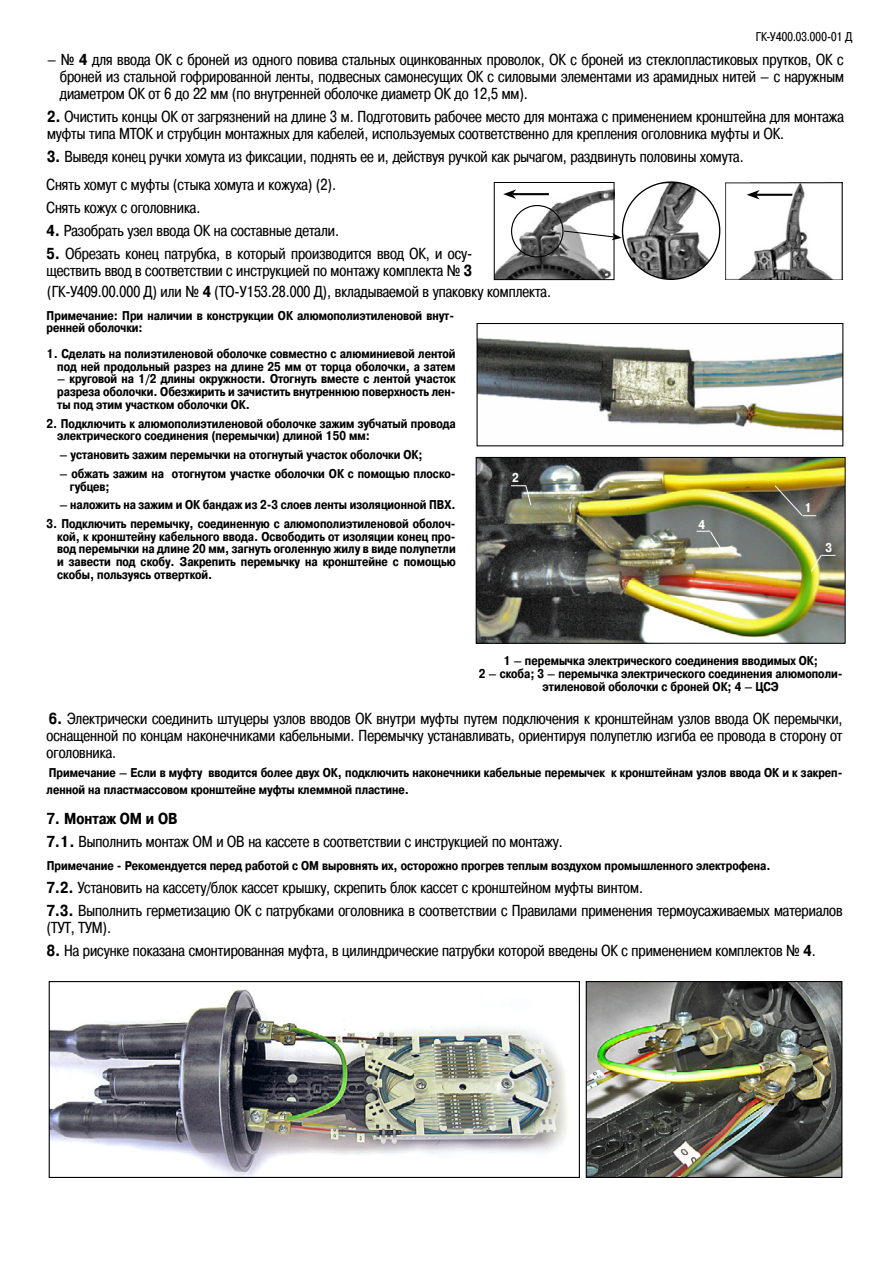
<style>
.page{position:relative;width:893px;height:1263px;background:#fff}
.page>*{position:absolute;margin:0;border:0;box-sizing:border-box;transform-origin:0 0}
.текст{font:15.9px/17px "Pragmatica Cond C";color:#000}
.текст-2{font:700 15.9px "Pragmatica Cond C";color:#000}
.текст-3{font:700 12.75px/12.8px "Pragmatica Cond C";color:#000}
.t1{font:12.75px "Pragmatica Cond C";letter-spacing:.02em;color:#000}
.текст-4{font:700 12.75px "Pragmatica Cond C";color:#fff}
.s1{font-weight:700}
</style>
<div class="page">
<img style="left:479px;top:337px;width:362px;height:94px">
<div style="left:477px;top:323px;width:366px;height:123px;border:1px solid #000"></div>
<img style="left:51px;top:989px;width:517px;height:187px">
<div style="left:49px;top:981px;width:531px;height:197px;border:1px solid #000"></div>
<img style="left:588px;top:983px;width:252px;height:193px">
<div style="left:586px;top:981px;width:256px;height:197px;border:1px solid #000"></div>
<img style="left:478px;top:459px;width:365px;height:183px">
<div style="left:476px;top:457px;width:369px;height:187px;border:1px solid #000"></div>
<svg style="left:697px;top:530px;width:27px;height:24px"></svg>
<svg style="left:774px;top:484px;width:42px;height:33px"></svg>
<svg style="left:511px;top:485px;width:21px;height:21px"></svg>
<svg style="left:810px;top:554px;width:25px;height:19px"></svg>
<img style="left:496px;top:189px;width:116px;height:89px">
<div style="left:494px;top:182px;width:120px;height:98px;border:1px solid #000"></div>
<img style="left:725px;top:182px;width:118px;height:97px">
<hr style="left:512px;top:193px;width:37px;height:2px;background:#000">
<svg style="left:503px;top:189px;width:13px;height:10px"></svg>
<hr style="left:756px;top:194px;width:36px;height:2px;background:#000">
<svg style="left:747px;top:190px;width:13px;height:9px"></svg>
<div style="left:511px;top:205px;width:53px;height:53px;border:1px solid #000;border-radius:50%"></div>
<img style="left:622px;top:182px;width:98px;height:97px;border-radius:48px">
<svg style="left:563px;top:230px;width:59px;height:10px"></svg>
<p class="t1" style="left:756px;top:29px;width:98px">ГК-У400.03.000-01 Д</p>
<p class="текст" style="left:60px;top:51px;width:786px;text-align:justify;text-indent:-13px">– № <span class="s1">4</span> для ввода ОК с броней из одного повива стальных оцинкованных проволок, ОК с броней из стеклопластиковых прутков, ОК с броней из стальной гофрированной ленты, подвесных самонесущих ОК с силовыми элементами из арамидных нитей – с наружным диаметром ОК от 6 до 22 мм (по внутренней оболочке диаметр ОК до 12,5 мм).</p>
<p class="текст" style="left:47px;top:108px;width:798px"><span class="s1">2.</span> Очистить концы ОК от загрязнений на длине 3 м. Подготовить рабочее место для монтажа с применением кронштейна для монтажа муфты типа МТОК и струбцин монтажных для кабелей, используемых соответственно для крепления оголовника муфты и ОК.</p>
<p class="текст" style="left:47px;top:148px;width:698px"><span class="s1">3.</span> Выведя конец ручки хомута из фиксации, поднять ее и, действуя ручкой как рычагом, раздвинуть половины хомута.</p>
<p class="текст" style="left:47px;top:176px;width:291px">Снять хомут с муфты (стыка хомута и кожуха) (2).</p>
<p class="текст" style="left:47px;top:199px;width:155px">Снять кожух с оголовника.</p>
<p class="текст" style="left:47px;top:222px;width:294px"><span class="s1">4.</span> Разобрать узел ввода ОК на составные детали.</p>
<p class="текст" style="left:47px;top:245px;width:427px"><span class="s1">5.</span> Обрезать конец патрубка, в который производится ввод ОК, и осу&shy;ществить ввод в соответствии с инструкцией по монтажу комплекта № <span class="s1">3</span></p>
<p class="текст" style="left:47px;top:283px;width:505px">(ГК-У409.00.000 Д) или № <span class="s1">4</span> (ТО-У153.28.000 Д), вкладываемой в упаковку комплекта.</p>
<p class="текст-3" style="left:47px;top:309px;width:409px">Примечание: При наличии в конструкции ОК алюмополиэтиленовой внут&shy;ренней оболочки:</p>
<p class="текст-3" style="left:47px;top:347px;width:410px;text-align:right">1. Сделать на полиэтиленовой оболочке совместно с алюминиевой лентой под ней продольный разрез на длине 25 мм от торца оболочки, а затем</p>
<p class="текст-3" style="left:57px;top:373px;width:400px;text-align:justify">– круговой на 1/2 длины окружности. Отогнуть вместе с лентой участок разреза оболочки. Обезжирить и зачистить внутреннюю поверхность лен&shy;ты под этим участком оболочки ОК.</p>
<p class="текст-3" style="left:57px;top:417px;width:400px;text-indent:-11px">2. Подключить к алюмополиэтиленовой оболочке зажим зубчатый провода электрического соединения (перемычки) длиной 150 мм:</p>
<p class="текст-3" style="left:59px;top:448px;width:365px">– установить зажим перемычки на отогнутый участок оболочки ОК;</p>
<p class="текст-3" style="left:70px;top:467px;width:387px;text-indent:-11px">– обжать зажим на отогнутом участке оболочки ОК с помощью плоско&shy;губцев;</p>
<p class="текст-3" style="left:59px;top:498px;width:398px">– наложить на зажим и ОК бандаж из 2-3 слоев ленты изоляционной ПВХ.</p>
<p class="текст-3" style="left:57px;top:517px;width:400px;text-align:justify;text-indent:-11px">3. Подключить перемычку, соединенную с алюмополиэтиленовой оболоч&shy;кой, к кронштейну кабельного ввода. Освободить от изоляции конец про&shy;вод перемычки на длине 20 мм, загнуть оголенную жилу в виде полупетли и завести под скобу. Закрепить перемычку на кронштейне с помощью скобы, пользуясь отверткой.</p>
<p class="текст-4" style="left:512px;top:470px;width:8px">2</p>
<p class="текст-4" style="left:698px;top:517px;width:8px">4</p>
<p class="текст-4" style="left:805px;top:500px;width:9px">1</p>
<p class="текст-4" style="left:825px;top:540px;width:8px">3</p>
<p class="текст-3" style="left:479px;top:655px;width:365px;text-align:center">1 – перемычка электрического соединения вводимых ОК;<br>2 – скоба; 3 – перемычка электрического соединения алюмополи&shy;этиленовой оболочки с броней ОК; 4 – ЦСЭ</p>
<p class="текст" style="left:47px;top:710px;width:797px;text-align:justify"><span class="s1">6.</span> Электрически соединить штуцеры узлов вводов ОК внутри муфты путем подключения к кронштейнам узлов ввода ОК перемычки, оснащенной по концам наконечниками кабельными. Перемычку устанавливать, ориентируя полупетлю изгиба ее провода в сторону от оголовника.</p>
<p class="текст-3" style="left:47px;top:764px;width:797px;line-height:17px">Примечание – Если в муфту вводится более двух ОК, подключить наконечники кабельные перемычек к кронштейнам узлов ввода ОК и к закреп&shy;ленной на пластмассовом кронштейне муфты клеммной пластине.</p>
<p class="текст-2" style="left:47px;top:810px;width:132px">7. Монтаж ОМ и ОВ</p>
<p class="текст" style="left:47px;top:833px;width:517px"><span class="s1">7.1.</span> Выполнить монтаж ОМ и ОВ на кассете в соответствии с инструкцией по монтажу.</p>
<p class="текст-3" style="left:47px;top:859px;width:725px">Примечание - Рекомендуется перед работой с ОМ выровнять их, осторожно прогрев теплым воздухом промышленного электрофена.</p>
<p class="текст" style="left:47px;top:879px;width:598px"><span class="s1">7.2.</span> Установить на кассету/блок кассет крышку, скрепить блок кассет с кронштейном муфты винтом.</p>
<p class="текст" style="left:47px;top:902px;width:797px"><span class="s1">7.3.</span> Выполнить герметизацию ОК с патрубками оголовника в соответствии с Правилами применения термоусаживаемых материалов (ТУТ, ТУМ).</p>
<p class="текст" style="left:47px;top:942px;width:770px"><span class="s1">8.</span> На рисунке показана смонтированная муфта, в цилиндрические патрубки которой введены ОК с применением комплектов № <span class="s1">4</span>.</p>
</div>
